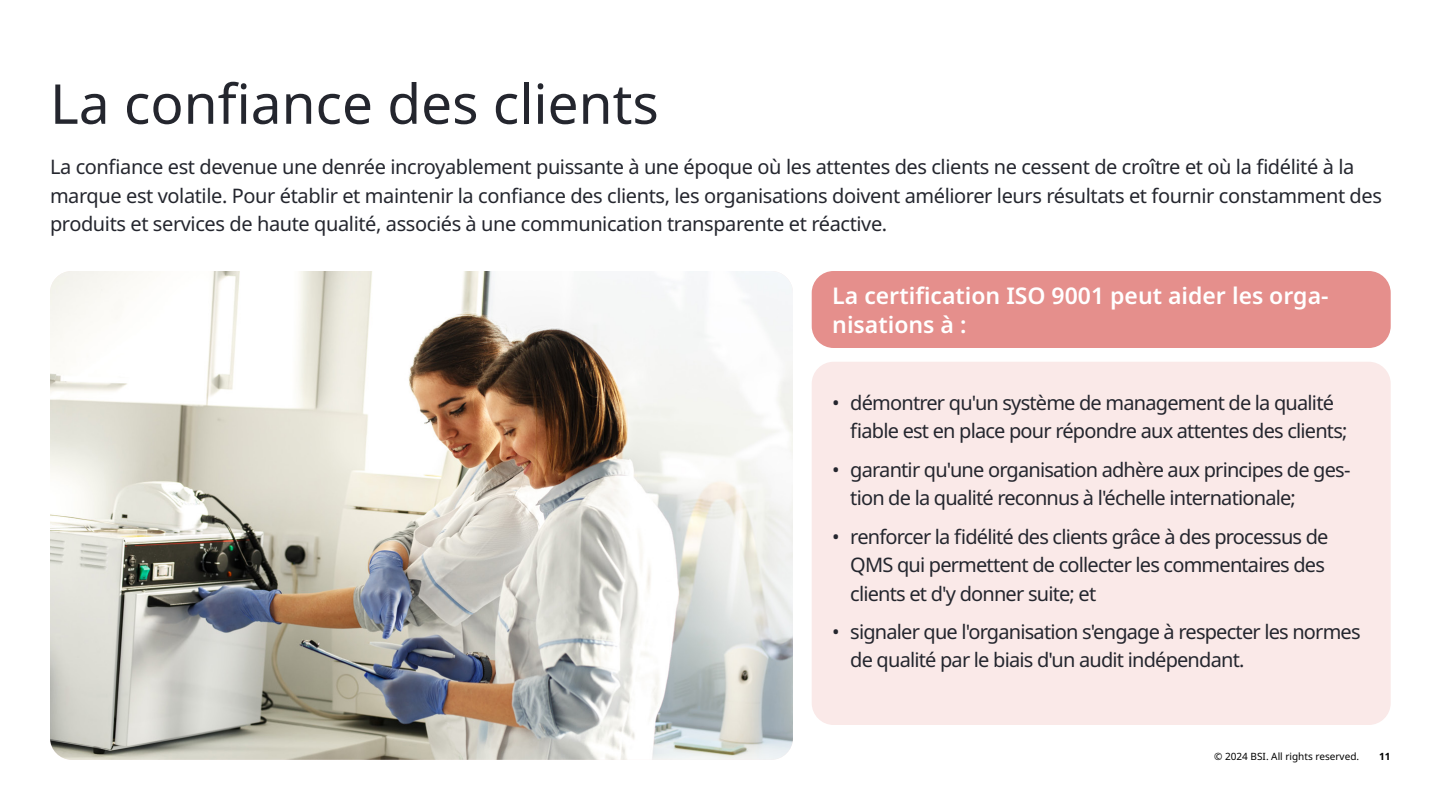
<style>
.page{position:relative;width:1440px;height:810px;background:#fff}
.page>*{position:absolute;margin:0;border:0;box-sizing:border-box;transform-origin:0 0}
.t1{font:55px "Noto Sans";color:#24262e}
.t2{font:600 23px/28.5px "Noto Sans";color:#fff}
.t3{font:20px/28.4px "Noto Sans";letter-spacing:-.04em;color:#24262e}
.t4{font:20px/28.4px "Noto Sans";letter-spacing:-.02em;color:#24262e}
.t5{font:10px "Noto Sans";color:#000}
.t6{font:700 10px "Noto Sans";color:#000}
</style>
<div class="page">
<img style="left:50px;top:271px;width:743px;height:489px">
<div style="left:812px;top:362px;width:579px;height:363px;background:#fae9e8;border-radius:22px"></div>
<div style="left:812px;top:271px;width:579px;height:77px;background:#e58f8c;border-radius:22px"></div>
<h1 class="t1" style="left:50px;top:73px;width:610px">La confiance des clients</h1>
<p class="t4" style="left:50px;top:153px;width:1334px">La confiance est devenue une denrée incroyablement puissante à une époque où les attentes des clients ne cessent de croître et où la fidélité à la marque est volatile. Pour établir et maintenir la confiance des clients, les organisations doivent améliorer leurs résultats et fournir constamment des produits et services de haute qualité, associés à une communication transparente et réactive.</p>
<p class="t2" style="left:832px;top:282px;width:498px">La certification ISO 9001 peut aider les orga&shy;nisations à :</p>
<p class="t3" style="left:850px;top:389px;width:499px;text-indent:-18px">• démontrer qu'un système de management de la qualité fiable est en place pour répondre aux attentes des clients;</p>
<p class="t3" style="left:850px;top:456px;width:502px;text-indent:-18px">• garantir qu'une organisation adhère aux principes de ges&shy;tion de la qualité reconnus à l'échelle internationale;</p>
<p class="t3" style="left:850px;top:523px;width:480px;text-indent:-18px">• renforcer la fidélité des clients grâce à des processus de<br>QMS qui permettent de collecter les commentaires des clients et d'y donner suite; et</p>
<p class="t3" style="left:850px;top:618px;width:512px;text-indent:-18px">• signaler que l'organisation s'engage à respecter les normes de qualité par le biais d'un audit indépendant.</p>
<p class="t5" style="left:1214px;top:751px;width:146px">© 2024 BSI. All rights reserved.</p>
<p class="t6" style="left:1379px;top:751px;width:13px">11</p>
</div>
